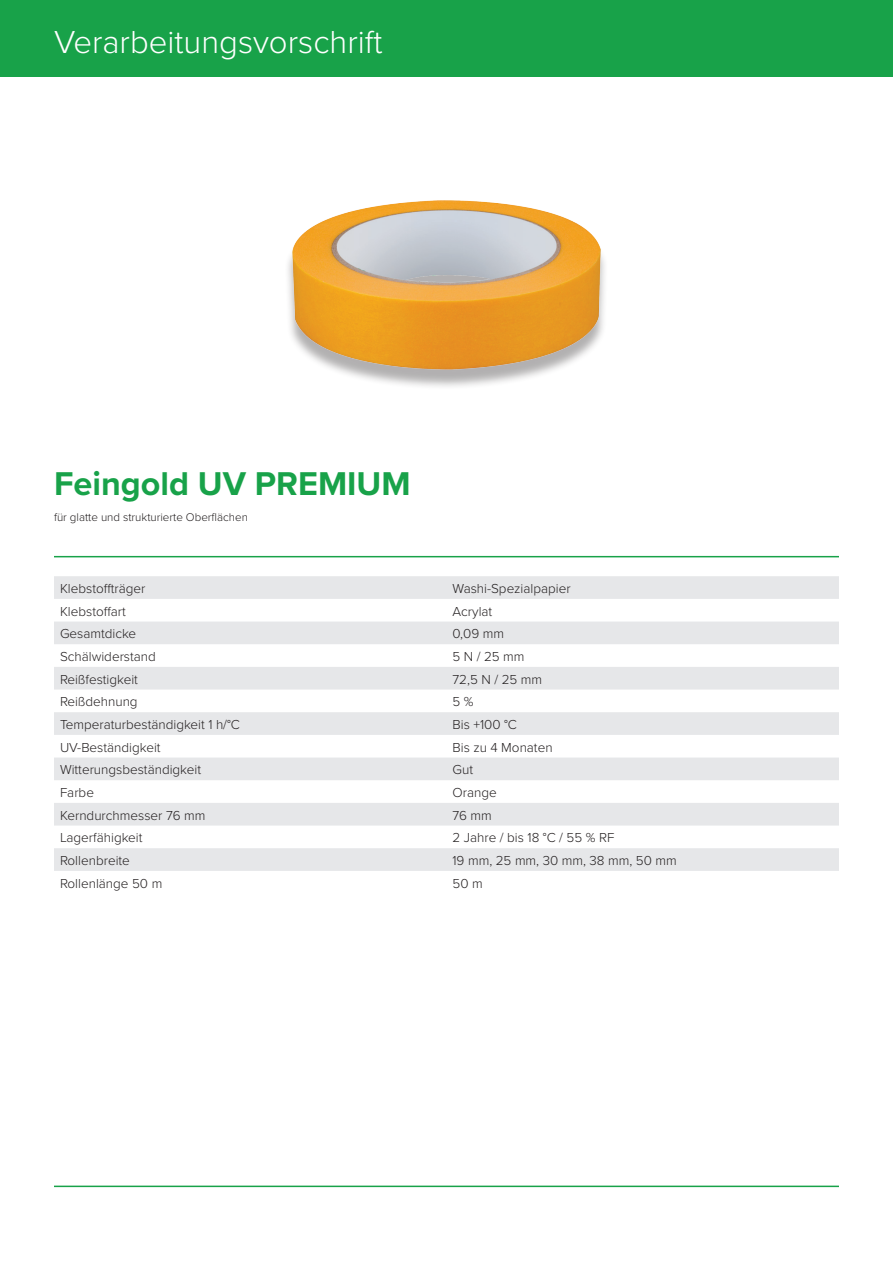
<style>
.page{position:relative;width:893px;height:1263px;background:#fff}
.page>*{position:absolute;margin:0;border:0;box-sizing:border-box;transform-origin:0 0}
.t1{font:700 34.2px "Proxima Nova";color:#18a249}
.t2{font:300 33px "Proxima Nova";color:#fff}
.t3{font:300 13.5px "Proxima Nova";color:#231f20}
.t4{font:300 11.55px "Proxima Nova";color:#231f20}
</style>
<div class="page">
<div style="left:0;top:0;width:893px;height:77px;background:#18a249"></div>
<hr style="left:54px;top:1185px;width:785px;height:2px;background:#18a249">
<div style="left:284px;top:206px;width:324px;height:184px;background:#231f20;opacity:.35"></div>
<img style="left:291px;top:200px;width:311px;height:170px">
<hr style="left:54px;top:556px;width:785px;height:1px;background:#18a249">
<svg style="left:54px;top:576px;width:785px;height:295px;fill:#e6e7e9"></svg>
<h2 class="t2" style="left:54px;top:17px;width:330px">Verarbeitungsvorschrift</h2>
<h1 class="t1" style="left:54px;top:458px;width:358px">Feingold UV PREMIUM</h1>
<p class="t4" style="left:54px;top:508px;width:195px">für glatte und strukturierte Oberflächen</p>
<p class="t3" style="left:60px;top:578px;width:87px">Klebstoffträger</p>
<p class="t3" style="left:452px;top:578px;width:120px">Washi-Spezialpapier</p>
<p class="t3" style="left:60px;top:601px;width:67px">Klebstoffart</p>
<p class="t3" style="left:452px;top:601px;width:41px">Acrylat</p>
<p class="t3" style="left:60px;top:624px;width:78px">Gesamtdicke</p>
<p class="t3" style="left:452px;top:624px;width:53px">0,09 mm</p>
<p class="t3" style="left:60px;top:646px;width:97px">Schälwiderstand</p>
<p class="t3" style="left:452px;top:646px;width:74px">5 N / 25 mm</p>
<p class="t3" style="left:60px;top:669px;width:79px">Reißfestigkeit</p>
<p class="t3" style="left:452px;top:669px;width:91px">72,5 N / 25 mm</p>
<p class="t3" style="left:60px;top:692px;width:79px">Reißdehnung</p>
<p class="t3" style="left:452px;top:692px;width:23px">5 %</p>
<p class="t3" style="left:60px;top:714px;width:181px">Temperaturbeständigkeit 1 h/°C</p>
<p class="t3" style="left:452px;top:714px;width:66px">Bis +100 °C</p>
<p class="t3" style="left:60px;top:737px;width:102px">UV-Beständigkeit</p>
<p class="t3" style="left:452px;top:737px;width:102px">Bis zu 4 Monaten</p>
<p class="t3" style="left:60px;top:760px;width:143px">Witterungsbeständigkeit</p>
<p class="t3" style="left:452px;top:760px;width:22px">Gut</p>
<p class="t3" style="left:60px;top:782px;width:35px">Farbe</p>
<p class="t3" style="left:452px;top:782px;width:46px">Orange</p>
<p class="t3" style="left:60px;top:805px;width:147px">Kerndurchmesser 76 mm</p>
<p class="t3" style="left:452px;top:805px;width:41px">76 mm</p>
<p class="t3" style="left:60px;top:828px;width:84px">Lagerfähigkeit</p>
<p class="t3" style="left:452px;top:828px;width:163px">2 Jahre / bis 18 °C / 55 % RF</p>
<p class="t3" style="left:60px;top:850px;width:71px">Rollenbreite</p>
<p class="t3" style="left:452px;top:850px;width:226px">19 mm, 25 mm, 30 mm, 38 mm, 50 mm</p>
<p class="t3" style="left:60px;top:873px;width:104px">Rollenlänge 50 m</p>
<p class="t3" style="left:452px;top:873px;width:32px">50 m</p>
</div>
